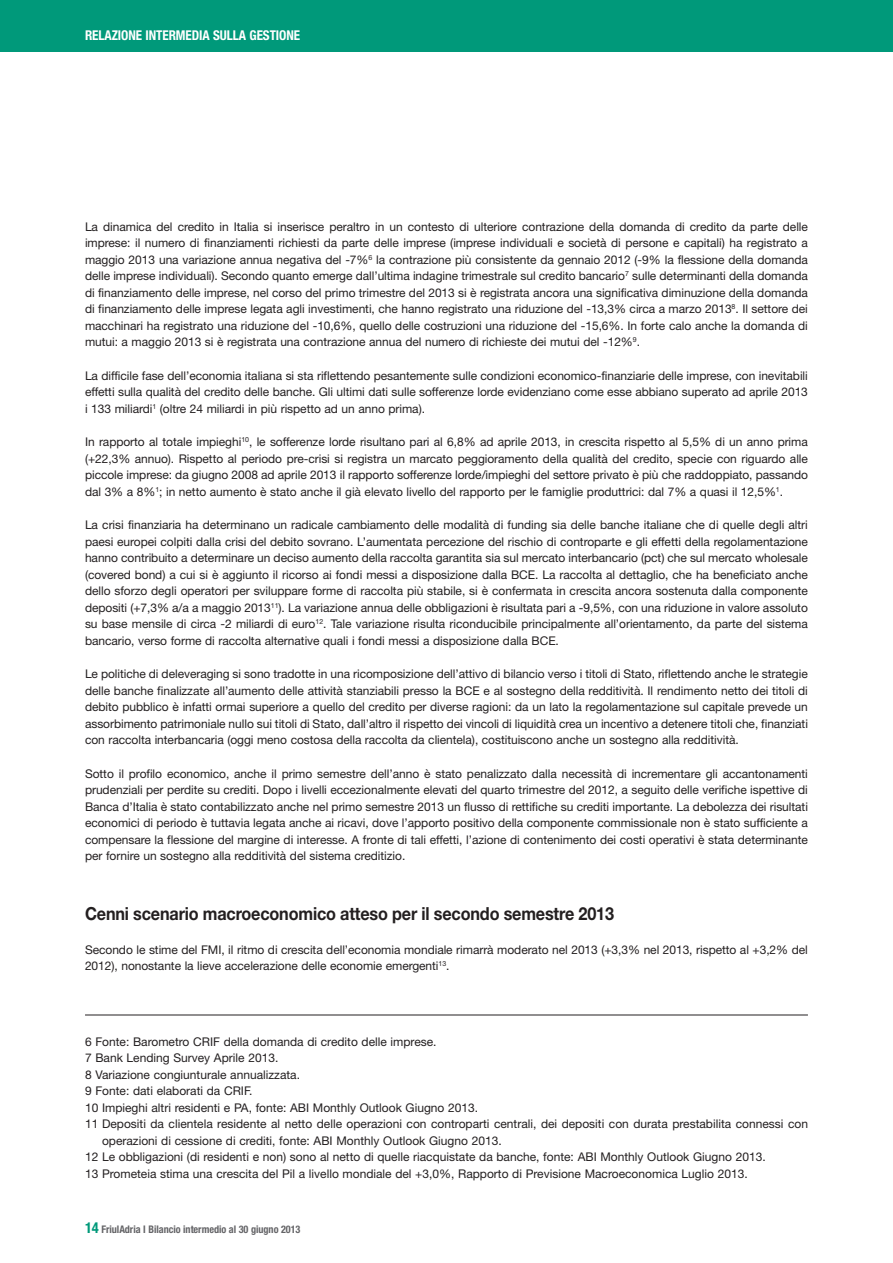
<style>
.page{position:relative;width:893px;height:1263px;background:#fff}
.page>*{position:absolute;margin:0;border:0;box-sizing:border-box;transform-origin:0 0}
.titoli{font:700 18px "Helvetica Neue";letter-spacing:-.01em;color:#231f20;scale:.9 1}
.t1{font:700 condensed 13.5px "Helvetica Neue";letter-spacing:-.005em;color:#fff}
.testo{font:12px/16.5px "Helvetica Neue";color:#231f20;text-align:justify}
.t2{font:700 condensed 10.5px "Helvetica Neue";letter-spacing:-.005em;color:#636366}
.s1{font-size:15px;color:#00997a}
</style>
<div class="page">
<div style="left:0;top:0;width:893px;height:51px;background:#00997a"></div>
<hr style="left:85px;top:1015px;width:723px;height:1px;background:#231f20">
<p class="t1" style="left:85px;top:27px;width:217px">RELAZIONE INTERMEDIA SULLA GESTIONE</p>
<p class="testo" style="left:85px;top:218px;width:724px">La dinamica del credito in Italia si inserisce peraltro in un contesto di ulteriore contrazione della domanda di credito da parte delle imprese: il numero di finanziamenti richiesti da parte delle imprese (imprese individuali e società di persone e capitali) ha registrato a maggio 2013 una variazione annua negativa del -7%<sup>6</sup> la contrazione più consistente da gennaio 2012 (-9% la flessione della domanda delle imprese individuali). Secondo quanto emerge dall’ultima indagine trimestrale sul credito bancario<sup>7</sup> sulle determinanti della domanda di finanziamento delle imprese, nel corso del primo trimestre del 2013 si è registrata ancora una significativa diminuzione della domanda di finanziamento delle imprese legata agli investimenti, che hanno registrato una riduzione del -13,3% circa a marzo 2013<sup>8</sup>. Il settore dei macchinari ha registrato una riduzione del -10,6%, quello delle costruzioni una riduzione del -15,6%. In forte calo anche la domanda di mutui: a maggio 2013 si è registrata una contrazione annua del numero di richieste dei mutui del -12%<sup>9</sup>.</p>
<p class="testo" style="left:85px;top:367px;width:724px">La difficile fase dell’economia italiana si sta riflettendo pesantemente sulle condizioni economico-finanziarie delle imprese, con inevitabili effetti sulla qualità del credito delle banche. Gli ultimi dati sulle sofferenze lorde evidenziano come esse abbiano superato ad aprile 2013 i 133 miliardi<sup>1</sup> (oltre 24 miliardi in più rispetto ad un anno prima).</p>
<p class="testo" style="left:85px;top:433px;width:724px">In rapporto al totale impieghi<sup>10</sup>, le sofferenze lorde risultano pari al 6,8% ad aprile 2013, in crescita rispetto al 5,5% di un anno prima (+22,3% annuo). Rispetto al periodo pre-crisi si registra un marcato peggioramento della qualità del credito, specie con riguardo alle piccole imprese: da giugno 2008 ad aprile 2013 il rapporto sofferenze lorde/impieghi del settore privato è più che raddoppiato, passando dal 3% a 8%<sup>1</sup>; in netto aumento è stato anche il già elevato livello del rapporto per le famiglie produttrici: dal 7% a quasi il 12,5%<sup>1</sup>.</p>
<p class="testo" style="left:85px;top:516px;width:724px">La crisi finanziaria ha determinano un radicale cambiamento delle modalità di funding sia delle banche italiane che di quelle degli altri paesi europei colpiti dalla crisi del debito sovrano. L’aumentata percezione del rischio di controparte e gli effetti della regolamentazione hanno contribuito a determinare un deciso aumento della raccolta garantita sia sul mercato interbancario (pct) che sul mercato wholesale (covered bond) a cui si è aggiunto il ricorso ai fondi messi a disposizione dalla BCE. La raccolta al dettaglio, che ha beneficiato anche dello sforzo degli operatori per sviluppare forme di raccolta più stabile, si è confermata in crescita ancora sostenuta dalla componente depositi (+7,3% a/a a maggio 2013<sup>11</sup>). La variazione annua delle obbligazioni è risultata pari a -9,5%, con una riduzione in valore assoluto su base mensile di circa -2 miliardi di euro<sup>12</sup>. Tale variazione risulta riconducibile principalmente all’orientamento, da parte del sistema bancario, verso forme di raccolta alternative quali i fondi messi a disposizione dalla BCE.</p>
<p class="testo" style="left:85px;top:665px;width:724px">Le politiche di deleveraging si sono tradotte in una ricomposizione dell’attivo di bilancio verso i titoli di Stato, riflettendo anche le strategie delle banche finalizzate all’aumento delle attività stanziabili presso la BCE e al sostegno della redditività. Il rendimento netto dei titoli di debito pubblico è infatti ormai superiore a quello del credito per diverse ragioni: da un lato la regolamentazione sul capitale prevede un assorbimento patrimoniale nullo sui titoli di Stato, dall’altro il rispetto dei vincoli di liquidità crea un incentivo a detenere titoli che, finanziati con raccolta interbancaria (oggi meno costosa della raccolta da clientela), costituiscono anche un sostegno alla redditività.</p>
<p class="testo" style="left:85px;top:765px;width:724px">Sotto il profilo economico, anche il primo semestre dell’anno è stato penalizzato dalla necessità di incrementare gli accantonamenti prudenziali per perdite su crediti. Dopo i livelli eccezionalmente elevati del quarto trimestre del 2012, a seguito delle verifiche ispettive di Banca d’Italia è stato contabilizzato anche nel primo semestre 2013 un flusso di rettifiche su crediti importante. La debolezza dei risultati economici di periodo è tuttavia legata anche ai ricavi, dove l’apporto positivo della componente commissionale non è stato sufficiente a compensare la flessione del margine di interesse. A fronte di tali effetti, l’azione di contenimento dei costi operativi è stata determinante per fornire un sostegno alla redditività del sistema creditizio.</p>
<p class="titoli" style="left:85px;top:902px;width:589px">Cenni scenario macroeconomico atteso per il secondo semestre 2013</p>
<p class="testo" style="left:85px;top:941px;width:724px">Secondo le stime del FMI, il ritmo di crescita dell’economia mondiale rimarrà moderato nel 2013 (+3,3% nel 2013, rispetto al +3,2% del<br>2012), nonostante la lieve accelerazione delle economie emergenti<sup>13</sup>.</p>
<p class="testo" style="left:85px;top:1033px;width:353px">6 Fonte: Barometro CRIF della domanda di credito delle imprese.</p>
<p class="testo" style="left:85px;top:1050px;width:195px">7 Bank Lending Survey Aprile 2013.</p>
<p class="testo" style="left:85px;top:1066px;width:216px">8 Variazione congiunturale annualizzata.</p>
<p class="testo" style="left:85px;top:1083px;width:169px">9 Fonte: dati elaborati da CRIF.</p>
<p class="testo" style="left:85px;top:1099px;width:395px">10 Impieghi altri residenti e PA, fonte: ABI Monthly Outlook Giugno 2013.</p>
<p class="testo" style="left:85px;top:1116px;width:724px">11 Depositi da clientela residente al netto delle operazioni con controparti centrali, dei depositi con durata prestabilita connessi con</p>
<p class="testo" style="left:102px;top:1132px;width:401px">operazioni di cessione di crediti, fonte: ABI Monthly Outlook Giugno 2013.</p>
<p class="testo" style="left:85px;top:1149px;width:682px">12 Le obbligazioni (di residenti e non) sono al netto di quelle riacquistate da banche, fonte: ABI Monthly Outlook Giugno 2013.</p>
<p class="testo" style="left:85px;top:1165px;width:664px">13 Prometeia stima una crescita del Pil a livello mondiale del +3,0%, Rapporto di Previsione Macroeconomica Luglio 2013.</p>
<p class="t2" style="left:85px;top:1223px;width:217px"><span class="s1">14</span> FriulAdria I Bilancio intermedio al 30 giugno 2013</p>
</div>
